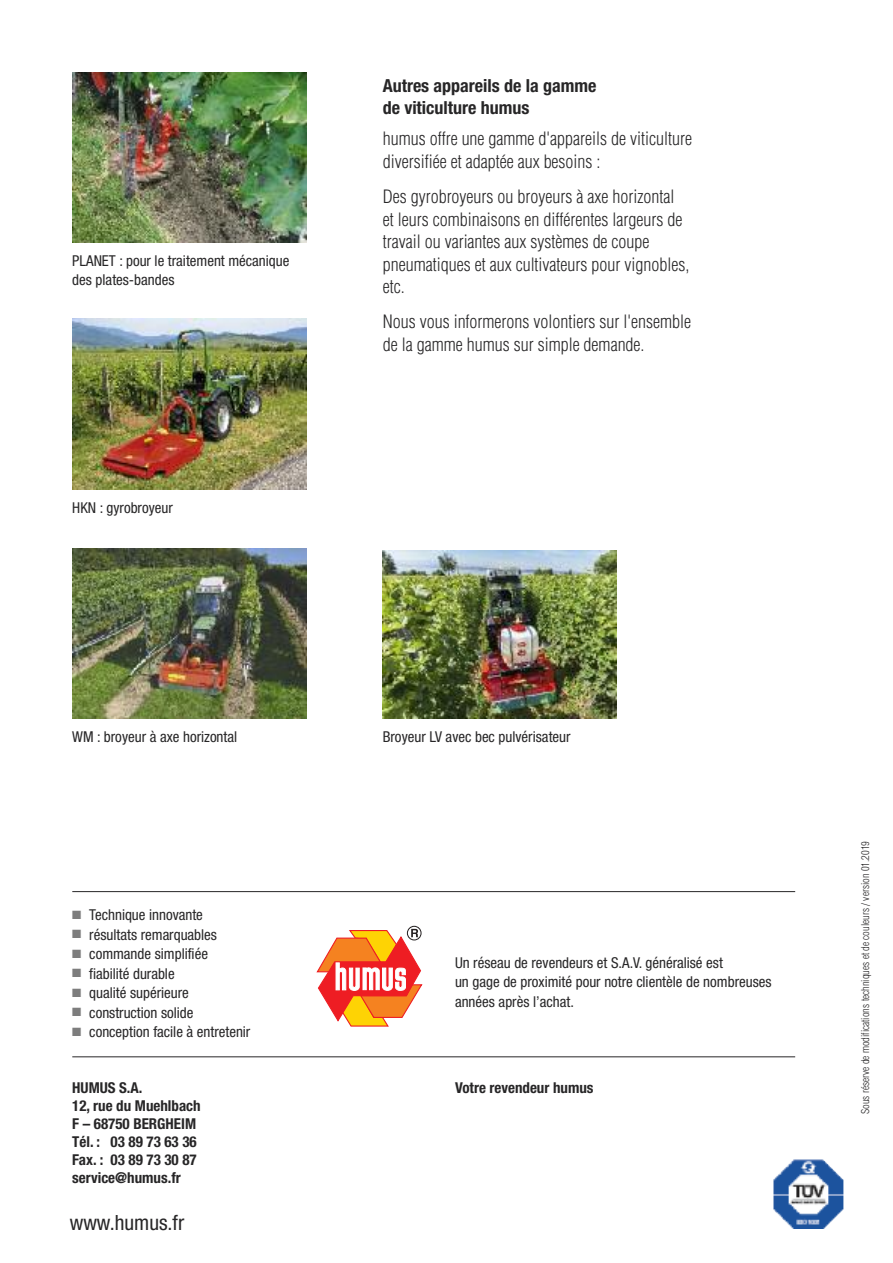
<style>
.page{position:relative;width:893px;height:1263px;background:#fff}
.page>*{position:absolute;margin:0;border:0;box-sizing:border-box;transform-origin:0 0}
.t1{font:condensed 21px "Helvetica Neue";color:#272627}
.t2{font:300 condensed 18px/22.5px "Helvetica";color:#272627}
.t3{font:700 condensed 18px/22.5px "Helvetica Neue";color:#272627}
.t4{font:condensed 15px/19.5px "Helvetica Neue";color:#272627}
.t5{font:700 condensed 15px/18px "Helvetica Neue";color:#272627}
.t6{font:300 condensed 10.5px "Helvetica";color:#272627}
.s1{color:#7d7d7d}
</style>
<div class="page">
<img style="left:773px;top:1159px;width:71px;height:69px">
<svg style="left:316px;top:926px;width:107px;height:101px"></svg>
<hr style="left:72px;top:1056px;width:723px;height:1px;background:#272627">
<hr style="left:72px;top:891px;width:723px;height:1px;background:#272627">
<img style="left:72px;top:319px;width:234px;height:170px">
<img style="left:72px;top:72px;width:234px;height:170px">
<img style="left:72px;top:549px;width:234px;height:170px">
<img style="left:383px;top:550px;width:234px;height:169px">
<p class="t4" style="left:72px;top:252px;width:219px">PLANET : pour le traitement mécanique des plates-bandes</p>
<p class="t4" style="left:72px;top:499px;width:102px">HKN : gyrobroyeur</p>
<p class="t3" style="left:383px;top:76px;width:215px">Autres appareils de la gamme de viticulture humus</p>
<p class="t2" style="left:383px;top:128px;width:311px">humus offre une gamme d'appareils de viticulture diversifiée et adaptée aux besoins :</p>
<p class="t2" style="left:383px;top:186px;width:308px">Des gyrobroyeurs ou broyeurs à axe horizontal et leurs combinaisons en différentes largeurs de travail ou variantes aux systèmes de coupe pneumatiques et aux cultivateurs pour vignobles, etc.</p>
<p class="t2" style="left:383px;top:311px;width:310px">Nous vous informerons volontiers sur l'ensemble de la gamme humus sur simple demande.</p>
<p class="t4" style="left:72px;top:728px;width:166px">WM : broyeur à axe horizontal</p>
<p class="t4" style="left:383px;top:728px;width:189px">Broyeur LV avec bec pulvérisateur</p>
<p class="t4" style="left:72px;top:906px;width:132px"><span class="s1">■</span> Technique innovante</p>
<p class="t4" style="left:72px;top:926px;width:146px"><span class="s1">■</span> résultats remarquables</p>
<p class="t4" style="left:72px;top:945px;width:137px"><span class="s1">■</span> commande simplifiée</p>
<p class="t4" style="left:72px;top:965px;width:104px"><span class="s1">■</span> fiabilité durable</p>
<p class="t4" style="left:72px;top:984px;width:118px"><span class="s1">■</span> qualité supérieure</p>
<p class="t4" style="left:72px;top:1004px;width:123px"><span class="s1">■</span> construction solide</p>
<p class="t4" style="left:72px;top:1023px;width:180px"><span class="s1">■</span> conception facile à entretenir</p>
<p class="t4" style="left:455px;top:954px;width:318px">Un réseau de revendeurs et S.A.V. généralisé est<br>un gage de proximité pour notre clientèle de nombreuses années après l’achat.</p>
<p class="t5" style="left:72px;top:1080px;width:130px">HUMUS S.A.<br>12, rue du Muehlbach<br>F – 68750 BERGHEIM<br>Tél. : 03 89 73 63 36<br>Fax. : 03 89 73 30 87 service@humus.fr</p>
<p class="t5" style="left:455px;top:1080px;width:140px">Votre revendeur humus</p>
<h1 class="t1" style="left:70px;top:1215px;width:116px">www.humus.fr</h1>
<p class="t6" style="left:859px;top:1114px;width:275px;rotate:-90deg">Sous réserve de modifications techniques et de couleurs / version 01.2019</p>
</div>
